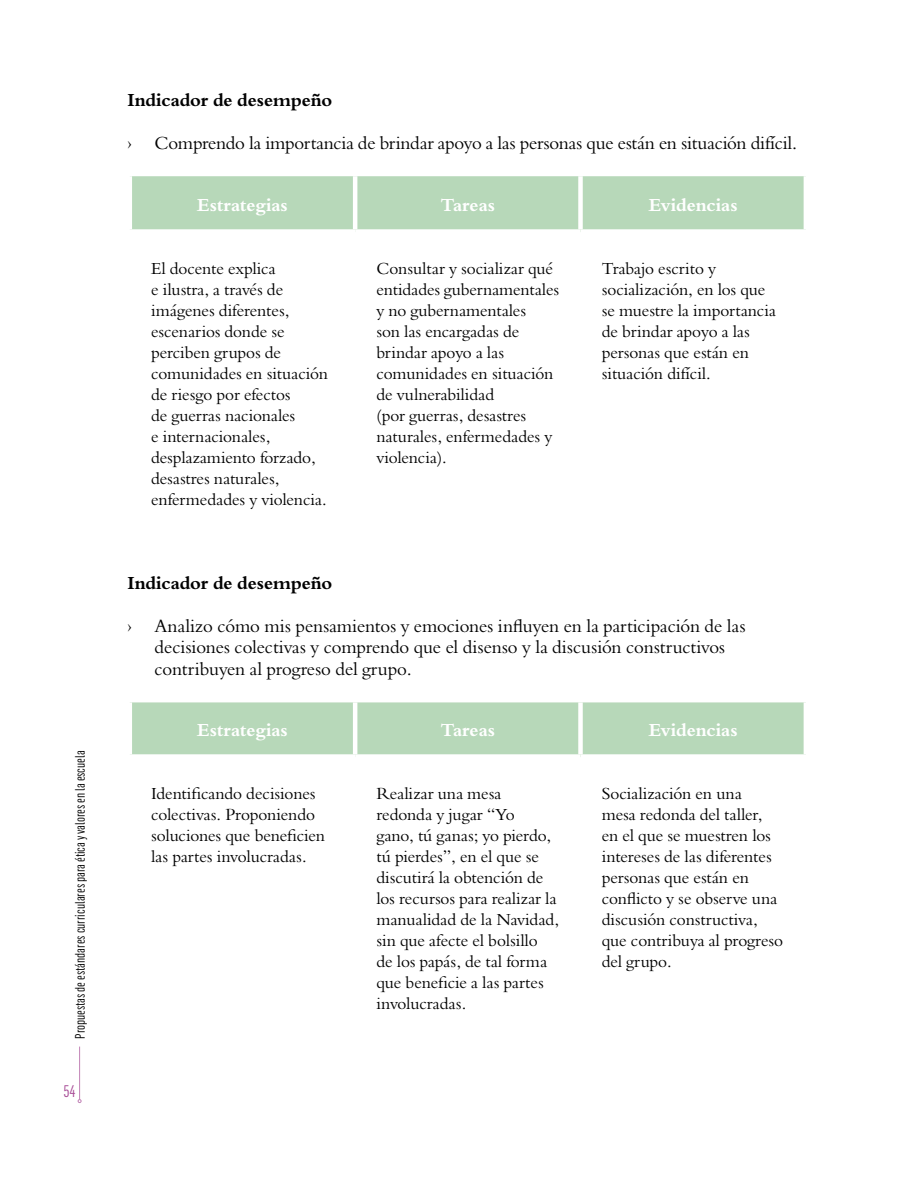
<style>
.page{position:relative;width:918px;height:1188px;background:#fff}
.page>*{position:absolute;margin:0;border:0;box-sizing:border-box;transform-origin:0 0}
.t1{font:18px/21.6px "Borgia Pro";letter-spacing:-.01em;color:#000}
.t2{font:700 18px "Borgia Pro";color:#fff}
.t3{font:700 18px "Borgia Pro";letter-spacing:-.005em;color:#000}
.t4{font:16.5px/21px "Borgia Pro";color:#000}
.t5{font:16.5px "Flama Condensed";color:#a84d97}
.t6{font:13.5px "Flama Condensed";color:#000}
</style>
<div class="page">
<div style="left:132px;top:176px;width:672px;height:53px;background:#b7d8b9"></div>
<hr style="left:353px;top:176px;width:4px;height:53px;background:#fff">
<div style="left:578px;top:176px;width:5px;height:53px;background:#fff"></div>
<div style="left:132px;top:702px;width:672px;height:52px;background:#b7d8b9"></div>
<hr style="left:353px;top:702px;width:4px;height:52px;background:#fff">
<div style="left:578px;top:702px;width:5px;height:52px;background:#fff"></div>
<hr style="left:79px;top:1047px;width:1px;height:53px;background:#c282b6">
<p class="t6" style="left:72px;top:1039px;width:290px;rotate:-90deg">Propuestas de estándares curriculares para ética y valores en la escuela</p>
<p class="t5" style="left:64px;top:1081px;width:14px">54</p>
<p class="t3" style="left:128px;top:89px;width:206px">Indicador de desempeño</p>
<p class="t1" style="left:128px;top:132px;width:6px">›</p>
<p class="t1" style="left:155px;top:132px;width:644px">Comprendo la importancia de brindar apoyo a las personas que están en situación difícil.</p>
<p class="t2" style="left:197px;top:194px;width:92px">Estrategias</p>
<p class="t2" style="left:441px;top:194px;width:56px">Tareas</p>
<p class="t2" style="left:649px;top:194px;width:90px">Evidencias</p>
<p class="t4" style="left:151px;top:258px;width:179px">El docente explica<br>e ilustra, a través de imágenes diferentes, escenarios donde se perciben grupos de comunidades en situación de riesgo por efectos<br>de guerras nacionales<br>e internacionales, desplazamiento forzado, desastres naturales, enfermedades y violencia.</p>
<p class="t4" style="left:376px;top:258px;width:184px">Consultar y socializar qué entidades gubernamentales y no gubernamentales<br>son las encargadas de brindar apoyo a las comunidades en situación de vulnerabilidad<br>(por guerras, desastres naturales, enfermedades y violencia).</p>
<p class="t4" style="left:602px;top:258px;width:176px">Trabajo escrito y socialización, en los que se muestre la importancia de brindar apoyo a las personas que están en situación difícil.</p>
<p class="t3" style="left:128px;top:572px;width:206px">Indicador de desempeño</p>
<p class="t1" style="left:128px;top:615px;width:6px">›</p>
<p class="t1" style="left:155px;top:615px;width:593px">Analizo cómo mis pensamientos y emociones influyen en la participación de las decisiones colectivas y comprendo que el disenso y la discusión constructivos contribuyen al progreso del grupo.</p>
<p class="t2" style="left:197px;top:719px;width:92px">Estrategias</p>
<p class="t2" style="left:441px;top:719px;width:56px">Tareas</p>
<p class="t2" style="left:649px;top:719px;width:90px">Evidencias</p>
<p class="t4" style="left:151px;top:783px;width:176px">Identificando decisiones colectivas. Proponiendo soluciones que beneficien las partes involucradas.</p>
<p class="t4" style="left:376px;top:783px;width:184px">Realizar una mesa redonda y jugar “Yo<br>gano, tú ganas; yo pierdo, tú pierdes”, en el que se discutirá la obtención de los recursos para realizar la manualidad de la Navidad, sin que afecte el bolsillo<br>de los papás, de tal forma que beneficie a las partes involucradas.</p>
<p class="t4" style="left:602px;top:783px;width:183px">Socialización en una<br>mesa redonda del taller, en el que se muestren los intereses de las diferentes personas que están en conflicto y se observe una discusión constructiva, que contribuya al progreso del grupo.</p>
</div>
